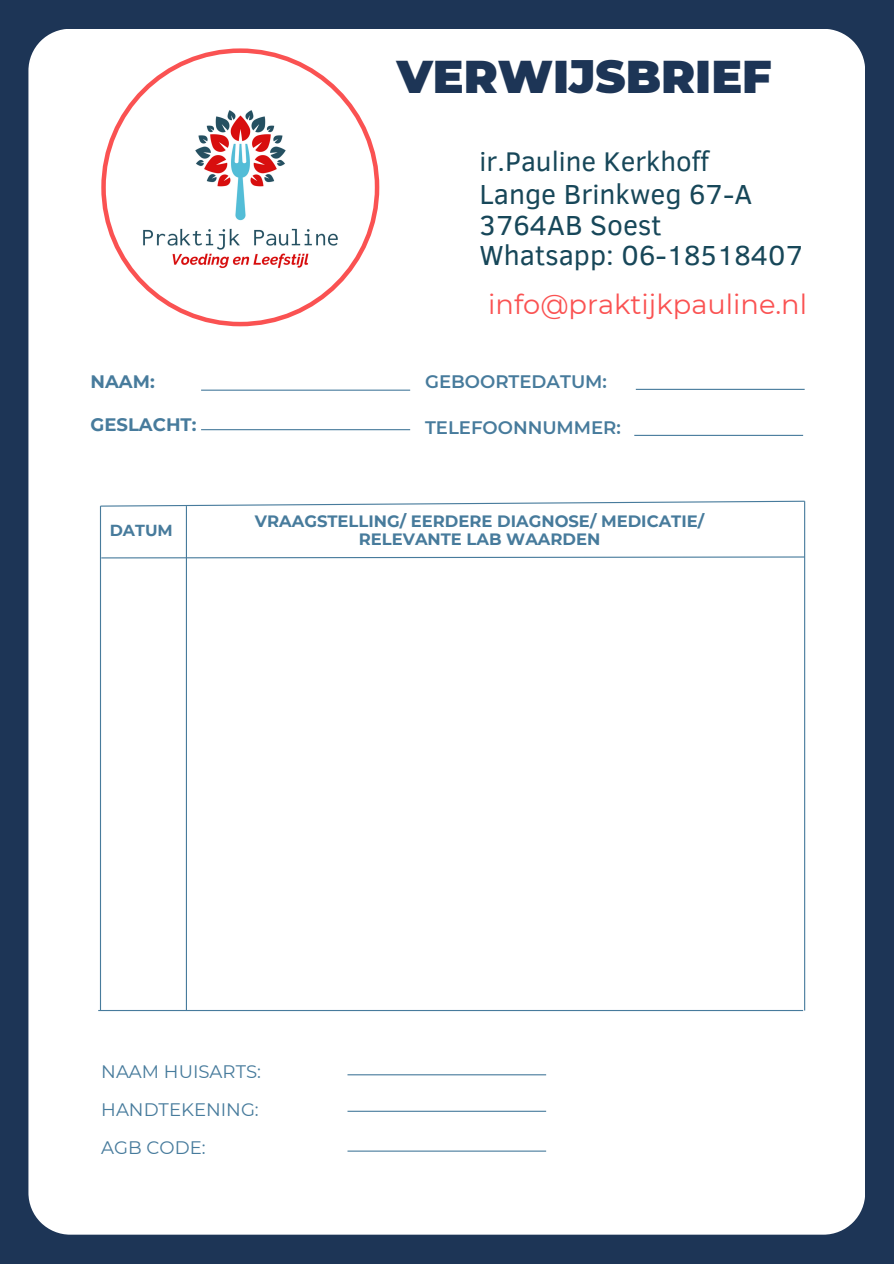
<style>
.page{position:relative;width:894px;height:1264px;background:#fff}
.page>*{position:absolute;margin:0;border:0;box-sizing:border-box;transform-origin:0 0}
.t1{font:900 45.75px "Montserrat";color:#1d3556}
.t2{font:28.2px/30.3px "Clear Sans";color:#174759}
.t3{font:27.75px "Clear Sans";color:#174759}
.t4{font:27.3px "Montserrat";color:#fa5252}
.t5{font:18.15px "Montserrat";color:#477b9c}
.t6{font:600 18.15px "Montserrat";color:#477b9c}
.t7{font:700 18px "Montserrat";color:#477b9c}
.t8{font:700 16.35px/17.2px "Montserrat";color:#477b9c;text-align:center}
.t9{font:700 15.9px "Montserrat";color:#477b9c}
</style>
<div class="page">
<div style="left:0;top:0;width:893px;height:1263px;background:#1d3556"></div>
<div style="left:28px;top:29px;width:836px;height:1205px;background:#fff"></div>
<svg style="left:99px;top:500px;width:706px;height:7px;background:#e1e9ee"></svg>
<hr style="left:98px;top:1009px;width:704px;height:2px;background:#477b9c">
<svg style="left:101px;top:556px;width:702px;height:3px;background:#b9ccd9"></svg>
<hr style="left:186px;top:506px;width:1px;height:504px;background:#477b9c">
<hr style="left:803px;top:501px;width:2px;height:509px;background:#477b9c">
<hr style="left:100px;top:506px;width:1px;height:504px;background:#477b9c">
<hr style="left:635px;top:389px;width:169px;height:1px;background:#477b9c">
<svg style="left:101px;top:48px;width:278px;height:278px;background:#f6eaeb"></svg>
<div style="left:455px;top:156px;width:392px;height:93px;background:#fff;border-radius:24px"></div>
<hr style="left:347px;top:1074px;width:199px;height:1px;background:#477b9c">
<hr style="left:347px;top:1110px;width:199px;height:1px;background:#477b9c">
<hr style="left:347px;top:1150px;width:199px;height:1px;background:#477b9c">
<hr style="left:634px;top:435px;width:168px;height:1px;background:#477b9c">
<hr style="left:201px;top:389px;width:209px;height:2px;background:#477b9c">
<hr style="left:201px;top:429px;width:209px;height:1px;background:#477b9c">
<h2 class="t1" style="left:397px;top:48px;width:376px">VERWIJSBRIEF</h2>
<h3 class="t3" style="left:479px;top:141px;width:231px">ir.Pauline Kerkhoff</h3>
<h3 class="t2" style="left:479px;top:178px;width:325px">Lange Brinkweg 67-A<br>3764AB Soest<br>Whatsapp: 06-18518407</h3>
<h3 class="t4" style="left:488px;top:288px;width:320px">info@praktijkpauline.nl</h3>
<h1 class="t7" style="left:90px;top:371px;width:66px">NAAM:</h1>
<h2 class="t6" style="left:425px;top:371px;width:183px">GEBOORTEDATUM:</h2>
<p class="t7" style="left:90px;top:413px;width:107px">GESLACHT:</p>
<h2 class="t9" style="left:110px;top:520px;width:65px">DATUM</h2>
<p class="t6" style="left:425px;top:416px;width:197px">TELEFOONNUMMER:</p>
<h3 class="t8" style="left:255px;top:513px;width:450px">VRAAGSTELLING/ EERDERE DIAGNOSE/ MEDICATIE/<br>RELEVANTE LAB WAARDEN</h3>
<h4 class="t5" style="left:101px;top:1060px;width:161px">NAAM HUISARTS:</h4>
<h4 class="t5" style="left:101px;top:1098px;width:159px">HANDTEKENING:</h4>
<h4 class="t5" style="left:101px;top:1136px;width:106px">AGB CODE:</h4>
</div>
